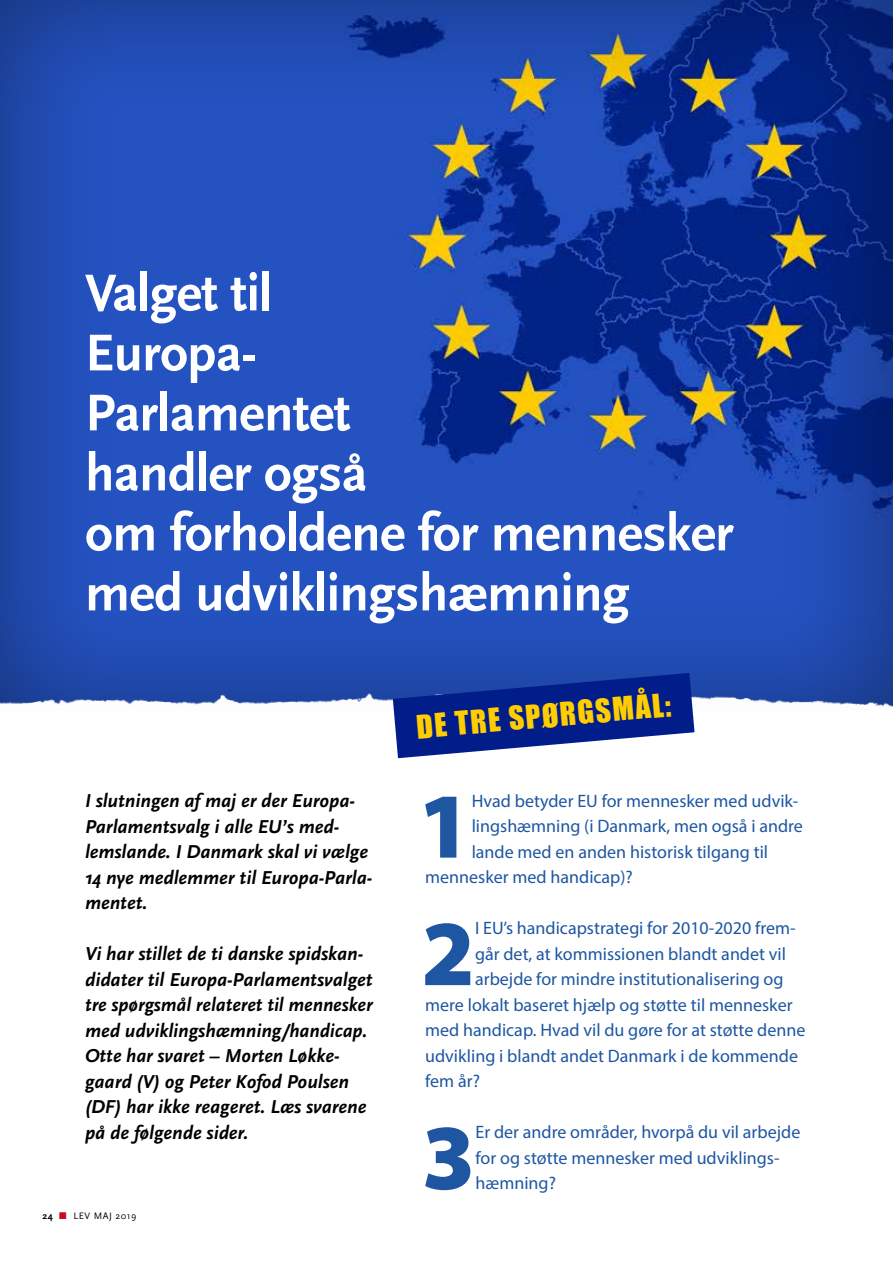
<style>
.page{position:relative;width:893px;height:1263px;background:#fff}
.page>*{position:absolute;margin:0;border:0;box-sizing:border-box;transform-origin:0 0}
.t1{font:900 93.6px "Myriad Pro";color:#1e56a2}
.t2{font:700 54px/60px "Scala Sans";letter-spacing:-.01em;color:#fff}
.t3{font:30px "Impact";color:#ffcd00}
.t4{font:italic 700 19.5px/25.5px "Scala Sans";color:#000}
.t5{font:18px/25.5px "Myriad Pro";color:#1e56a2}
.t6{font:9.75px "Scala Sans";letter-spacing:.05em;color:#000}
.s1{font-weight:700}
.s2{color:#c80a21}
</style>
<div class="page">
<div style="left:0;top:0;width:893px;height:711px;background:#000;opacity:.4"></div>
<img style="left:0;top:683px;width:893px;height:76px">
<svg style="left:393px;top:673px;width:301px;height:85px;background:#2c46a0"></svg>
<h2 class="t2" style="left:85px;top:264px;width:650px">Valget til<br>Europa-<br>Parlamentet<br>handler også<br>om forholdene for mennesker med udviklingshæmning</h2>
<p class="t4" style="left:85px;top:789px;width:289px">I slutningen af maj er der Europa-<br>Parlamentsvalg i alle EU’s med&shy;lemslande. I Danmark skal vi vælge<br>14 nye medlemmer til Europa-Parla&shy;mentet.</p>
<p class="t4" style="left:85px;top:942px;width:289px">Vi har stillet de ti danske spidskan&shy;didater til Europa-Parlamentsvalget tre spørgsmål relateret til mennesker med udviklingshæmning/handicap.<br>Otte har svaret – Morten Løkke&shy;gaard (V) og Peter Kofod Poulsen (DF) har ikke reageret. Læs svarene på de følgende sider.</p>
<p class="t6" style="left:43px;top:1211px;width:95px"><span class="s1">24</span> <span class="s2">■</span> LEV MAJ 2019</p>
<h3 class="t3" style="left:414px;top:704px;width:257px;rotate:-5deg">DE TRE SPØRGSMÅL:</h3>
<h1 class="t1" style="left:418px;top:773px;width:55px">1</h1>
<p class="t5" style="left:472px;top:787px;width:328px">Hvad betyder EU for mennesker med udvik-</p>
<p class="t5" style="left:472px;top:813px;width:333px">lingshæmning (i Danmark, men også i andre</p>
<p class="t5" style="left:472px;top:838px;width:298px">lande med en anden historisk tilgang til</p>
<p class="t5" style="left:425px;top:864px;width:209px">mennesker med handicap)?</p>
<h1 class="t1" style="left:421px;top:900px;width:55px">2</h1>
<p class="t5" style="left:475px;top:915px;width:322px">I EU’s handicapstrategi for 2010-2020 frem-</p>
<p class="t5" style="left:475px;top:940px;width:312px">går det, at kommissionen blandt andet vil</p>
<p class="t5" style="left:475px;top:966px;width:310px">arbejde for mindre institutionalisering og</p>
<p class="t5" style="left:425px;top:991px;width:369px">mere lokalt baseret hjælp og støtte til mennesker</p>
<p class="t5" style="left:425px;top:1017px;width:382px">med handicap. Hvad vil du gøre for at støtte denne</p>
<p class="t5" style="left:425px;top:1042px;width:374px">udvikling i blandt andet Danmark i de kommende</p>
<p class="t5" style="left:425px;top:1068px;width:56px">fem år?</p>
<h1 class="t1" style="left:422px;top:1104px;width:55px">3</h1>
<p class="t5" style="left:475px;top:1119px;width:326px">Er der andre områder, hvorpå du vil arbejde for og støtte mennesker med udviklings&shy;hæmning?</p>
</div>
